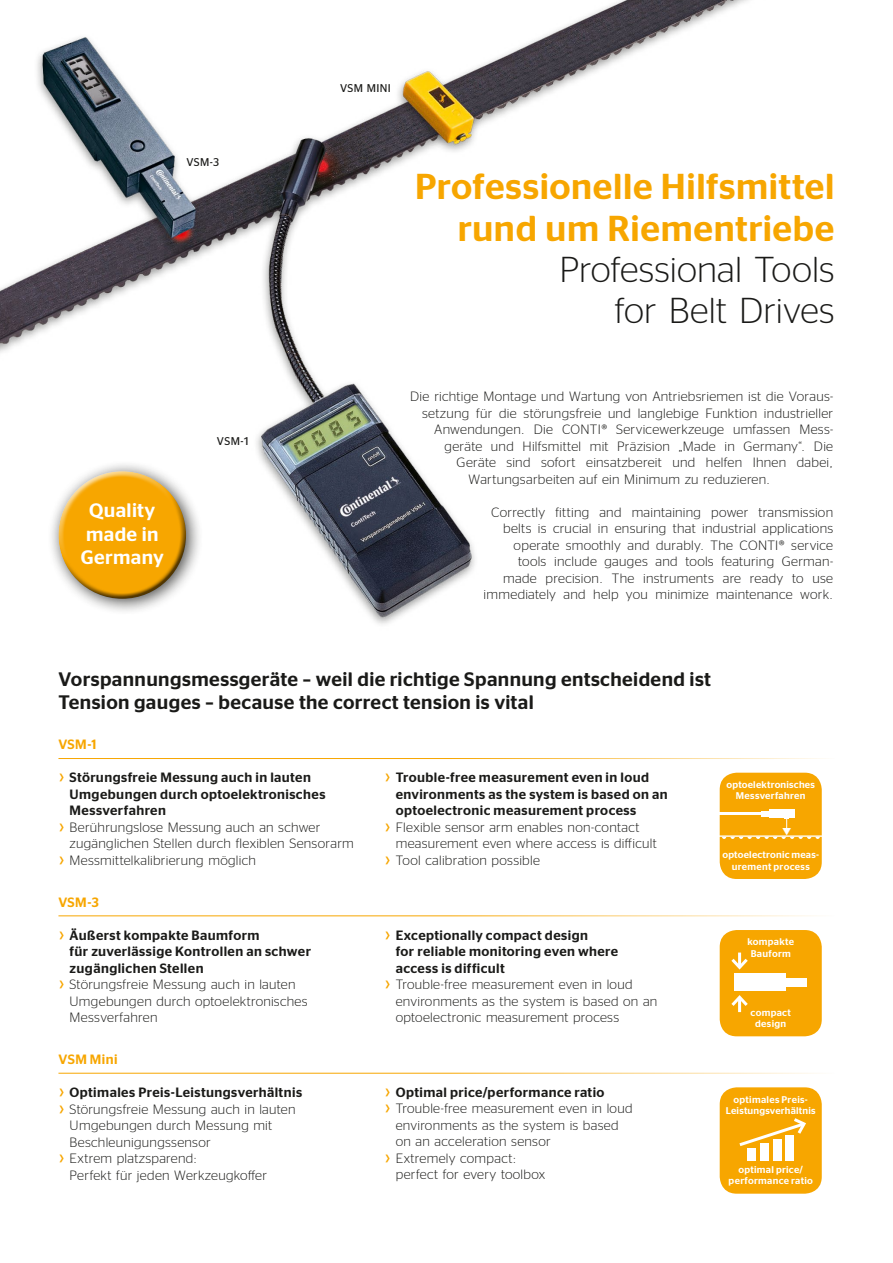
<style>
.page{position:relative;width:893px;height:1263px;background:#fff}
.page>*{position:absolute;margin:0;border:0;box-sizing:border-box;transform-origin:0 0}
.t1{font:500 36px/41.2px "Continental Stag Sans LCG";letter-spacing:.015em;color:#f7a600;text-align:right}
.t2{font:300 36px/41.2px "Continental Stag Sans LCG";letter-spacing:.005em;color:#1a1a18;text-align:right}
.t3{font:500 19.5px/23.2px "Continental Stag Sans LCG";letter-spacing:.02em;color:#1a1a18}
.t4{font:500 19.5px/23.2px "Continental Stag Sans LCG";letter-spacing:.02em;color:#fff;text-align:center}
.t5{font:300 13.5px/16.5px "Continental Stag Sans LCG";letter-spacing:.02em;color:#1a1a18}
.t6{font:500 13.5px/16.5px "Continental Stag Sans LCG";letter-spacing:.03em;color:#1a1a18}
.t7{font:500 13.5px "Continental Stag Sans LCG";letter-spacing:.03em;color:#f7a600}
.t8{font:11.25px "Continental Stag Sans LCG";letter-spacing:.035em;color:#1a1a18}
.t9{font:500 9.75px/11.2px "Continental Stag Sans LCG";letter-spacing:.025em;color:#fff;text-align:center}
</style>
<div class="page">
<img style="left:0;top:0;width:822px;height:863px">
<div style="left:48px;top:460px;width:155px;height:156px;background:#1a1a18;opacity:.75"></div>
<div style="left:58px;top:469px;width:124px;height:99px;background:#fff;opacity:.75"></div>
<div style="left:60px;top:491px;width:128px;height:108px;background:#1a1a18;opacity:.75"></div>
<hr style="left:58px;top:758px;width:776px;height:1px;background:#f7a600">
<hr style="left:58px;top:915px;width:776px;height:1px;background:#f7a600">
<hr style="left:58px;top:1073px;width:776px;height:1px;background:#f7a600">
<div style="left:720px;top:930px;width:102px;height:106px;background:#f7a600;border-radius:17px"></div>
<div style="left:735px;top:974px;width:51px;height:17px;background:#fff"></div>
<div style="left:735px;top:978px;width:72px;height:8px;background:#fff"></div>
<hr style="left:738px;top:952px;width:3px;height:15px;background:#fff">
<svg style="left:731px;top:955px;width:17px;height:15px"></svg>
<hr style="left:738px;top:997px;width:3px;height:15px;background:#fff">
<svg style="left:731px;top:995px;width:17px;height:14px"></svg>
<div style="left:720px;top:773px;width:102px;height:106px;background:#f7a600;border-radius:17px"></div>
<div style="left:720px;top:1087px;width:102px;height:107px;background:#f7a600;border-radius:17px"></div>
<div style="left:747px;top:1148px;width:9px;height:12px;background:#fff"></div>
<div style="left:760px;top:1143px;width:9px;height:17px;background:#fff"></div>
<div style="left:773px;top:1139px;width:8px;height:21px;background:#fff"></div>
<div style="left:786px;top:1135px;width:8px;height:25px;background:#fff"></div>
<svg style="left:739px;top:1118px;width:67px;height:30px"></svg>
<div style="left:770px;top:809px;width:25px;height:9px;background:#fff"></div>
<div style="left:761px;top:811px;width:13px;height:5px;background:#fff"></div>
<hr style="left:720px;top:812px;width:51px;height:3px;background:#fff">
<svg style="left:60px;top:774px;width:4px;height:8px"></svg>
<svg style="left:60px;top:823px;width:4px;height:8px"></svg>
<svg style="left:60px;top:856px;width:4px;height:7px"></svg>
<svg style="left:386px;top:774px;width:4px;height:8px"></svg>
<svg style="left:386px;top:823px;width:4px;height:8px"></svg>
<svg style="left:386px;top:856px;width:4px;height:7px"></svg>
<svg style="left:720px;top:816px;width:102px;height:26px"></svg>
<p class="t8" style="left:186px;top:154px;width:35px">VSM-3</p>
<h2 class="t4" style="left:81px;top:497px;width:85px">Quality made in<br>Germany</h2>
<p class="t8" style="left:217px;top:433px;width:34px">VSM-1</p>
<p class="t8" style="left:340px;top:80px;width:52px">VSM MINI</p>
<h1 class="t1" style="left:415px;top:163px;width:421px">Professionelle Hilfsmittel rund um Riementriebe</h1>
<h1 class="t2" style="left:559px;top:246px;width:277px">Professional Tools for Belt Drives</h1>
<p class="t5" style="left:410px;top:387px;width:424px">Die richtige Montage und Wartung von Antriebsriemen ist die Voraus-</p>
<p class="t5" style="left:422px;top:404px;width:412px">setzung für die störungsfreie und langlebige Funktion industrieller</p>
<p class="t5" style="left:434px;top:420px;width:400px">Anwendungen. Die CONTI® Servicewerkzeuge umfassen Mess-</p>
<p class="t5" style="left:445px;top:437px;width:390px">geräte und Hilfsmittel mit Präzision „Made in Germany“. Die</p>
<p class="t5" style="left:457px;top:453px;width:378px">Geräte sind sofort einsatzbereit und helfen Ihnen dabei,</p>
<p class="t5" style="left:469px;top:470px;width:303px">Wartungsarbeiten auf ein Minimum zu reduzieren.</p>
<p class="t5" style="left:484px;top:503px;width:351px;text-align:right">Correctly fitting and maintaining power transmission belts is crucial in ensuring that industrial applications operate smoothly and durably. The CONTI® service tools include gauges and tools featuring German&shy;made precision. The instruments are ready to use immediately and help you minimize maintenance work.</p>
<h2 class="t3" style="left:58px;top:666px;width:654px">Vorspannungsmessgeräte – weil die richtige Spannung entscheidend ist<br>Tension gauges – because the correct tension is vital</h2>
<p class="t7" style="left:58px;top:735px;width:40px">VSM-1</p>
<p class="t6" style="left:70px;top:768px;width:257px">Störungsfreie Messung auch in lauten<br>Umgebungen durch optoelektronisches<br>Messverfahren</p>
<p class="t5" style="left:70px;top:818px;width:286px">Berührungslose Messung auch an schwer zugänglichen Stellen durch flexiblen Sensorarm<br>Messmittelkalibrierung möglich</p>
<p class="t7" style="left:58px;top:892px;width:42px">VSM-3</p>
<p class="t6" style="left:70px;top:926px;width:243px">Äußerst kompakte Baumform<br>für zuverlässige Kontrollen an schwer zugänglichen Stellen</p>
<p class="t5" style="left:70px;top:975px;width:240px">Störungsfreie Messung auch in lauten<br>Umgebungen durch optoelektronisches<br>Messverfahren</p>
<p class="t7" style="left:58px;top:1049px;width:61px">VSM Mini</p>
<p class="t6" style="left:70px;top:1083px;width:234px">Optimales Preis-Leistungsverhältnis</p>
<p class="t5" style="left:70px;top:1099px;width:227px">Störungsfreie Messung auch in lauten<br>Umgebungen durch Messung mit<br>Beschleunigungssensor<br>Extrem platzsparend:<br>Perfekt für jeden Werkzeugkoffer</p>
<p class="t6" style="left:396px;top:768px;width:273px">Trouble-free measurement even in loud environments as the system is based on an optoelectronic measurement process</p>
<p class="t5" style="left:396px;top:818px;width:262px">Flexible sensor arm enables non-contact measurement even where access is difficult<br>Tool calibration possible</p>
<p class="t6" style="left:396px;top:926px;width:224px">Exceptionally compact design<br>for reliable monitoring even where access is difficult</p>
<p class="t5" style="left:396px;top:975px;width:263px">Trouble-free measurement even in loud environments as the system is based on an optoelectronic measurement process</p>
<p class="t6" style="left:396px;top:1083px;width:210px">Optimal price/performance ratio</p>
<p class="t5" style="left:396px;top:1099px;width:238px">Trouble-free measurement even in loud environments as the system is based on an acceleration sensor<br>Extremely compact:<br>perfect for every toolbox</p>
<p class="t9" style="left:726px;top:778px;width:90px">optoelektronisches<br>Messverfahren</p>
<p class="t9" style="left:722px;top:848px;width:98px">optoelectronic meas&shy;urement process</p>
<p class="t9" style="left:747px;top:936px;width:48px">kompakte<br>Bauform</p>
<p class="t9" style="left:751px;top:1006px;width:42px">compact design</p>
<p class="t9" style="left:726px;top:1093px;width:91px">optimales Preis-<br>Leistungsverhältnis</p>
<p class="t9" style="left:729px;top:1163px;width:86px">optimal price/ performance ratio</p>
</div>
